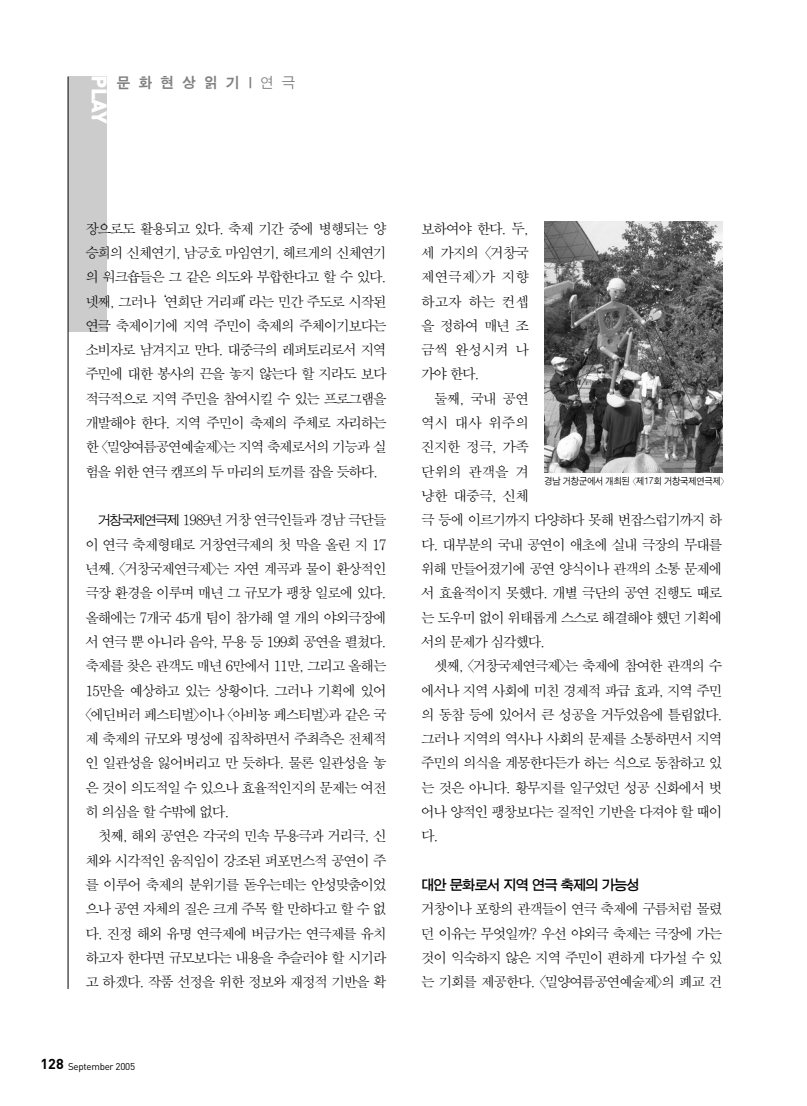
<style>
.page{position:relative;width:807px;height:1106px;background:#fff}
.page>*{position:absolute;margin:0;border:0;box-sizing:border-box;transform-origin:0 0}
.t1{font:900 21px "DIN";color:#fff}
.t2{font:15px "Sand Kg";letter-spacing:.555em;color:#808080}
.t3{font:14.25px/24.3px "SM Amu S";letter-spacing:-.13em;color:#000;text-align:justify}
.t4{font:14.25px "SM Amu S";letter-spacing:.01em;color:#000}
.t5{font:13.8px "SM Ago T";letter-spacing:-.11em;color:#000}
.t6{font:9.75px "Sand Jg";letter-spacing:-.025em;color:#000;scale:.95 1}
.t7{font:9.75px "DIN";letter-spacing:-.025em;color:#000}
.s1{font-family:"Sand Jg"}
.s2{font-family:"SM Ago J";font-size:13.5px}
.s3{font-weight:700;font-size:14.25px}
</style>
<div class="page">
<div style="left:68px;top:77px;width:38px;height:255px;background:#ccc"></div>
<hr style="left:68px;top:76px;width:1px;height:912px;background:#000">
<img style="left:544px;top:221px;width:179px;height:251px">
<h1 class="t1" style="left:107px;top:75px;width:51px;rotate:90deg">PLAY</h1>
<p class="t2" style="left:117px;top:76px;width:180px">문화현상읽기|<span class="s1">연극</span></p>
<p class="t3" style="left:85px;top:217px;width:303px">장으로도 활용되고 있다. 축제 기간 중에 병행되는 양 승희의 신체연기, 남긍호 마임연기, 헤르게의 신체연기 의 워크숍들은 그 같은 의도와 부합한다고 할 수 있다. 넷째, 그러나‘연희단 거리패’라는 민간 주도로 시작된 연극 축제이기에 지역 주민이 축제의 주체이기보다는 소비자로 남겨지고 만다. 대중극의 레퍼토리로서 지역 주민에 대한 봉사의 끈을 놓지 않는다 할 지라도 보다 적극적으로 지역 주민을 참여시킬 수 있는 프로그램을 개발해야 한다. 지역 주민이 축제의 주체로 자리하는 한〈밀양여름공연예술제〉는 지역 축제로서의 기능과 실 험을 위한 연극 캠프의 두 마리의 토끼를 잡을 듯하다.</p>
<p class="t3" style="left:98px;top:509px;width:291px"><span class="s2">거창국제연극제</span> 1989년 거창 연극인들과 경남 극단들</p>
<p class="t3" style="left:85px;top:533px;width:303px">이 연극 축제형태로 거창연극제의 첫 막을 올린 지 17</p>
<p class="t3" style="left:85px;top:557px;width:303px">년째. 〈거창국제연극제〉는 자연 계곡과 물이 환상적인</p>
<p class="t3" style="left:85px;top:581px;width:303px">극장 환경을 이루며 매년 그 규모가 팽창 일로에 있다.</p>
<p class="t3" style="left:85px;top:606px;width:303px">올해에는 7개국 45개 팀이 참가해 열 개의 야외극장에</p>
<p class="t3" style="left:85px;top:630px;width:303px">서 연극 뿐 아니라 음악, 무용 등 199회 공연을 펼쳤다.</p>
<p class="t3" style="left:85px;top:654px;width:303px">축제를 찾은 관객도 매년 6만에서 11만, 그리고 올해는</p>
<p class="t3" style="left:85px;top:679px;width:303px">15만을 예상하고 있는 상황이다. 그러나 기획에 있어</p>
<p class="t3" style="left:78px;top:703px;width:311px">〈에딘버러 페스티벌〉이나〈아비뇽 페스티벌〉과 같은 국</p>
<p class="t3" style="left:85px;top:727px;width:303px">제 축제의 규모와 명성에 집착하면서 주최측은 전체적</p>
<p class="t3" style="left:85px;top:752px;width:303px">인 일관성을 잃어버리고 만 듯하다. 물론 일관성을 놓</p>
<p class="t3" style="left:85px;top:776px;width:303px">은 것이 의도적일 수 있으나 효율적인지의 문제는 여전</p>
<p class="t3" style="left:85px;top:800px;width:146px">히 의심을 할 수밖에 없다.</p>
<p class="t3" style="left:98px;top:824px;width:291px">첫째, 해외 공연은 각국의 민속 무용극과 거리극, 신</p>
<p class="t3" style="left:85px;top:849px;width:303px">체와 시각적인 움직임이 강조된 퍼포먼스적 공연이 주</p>
<p class="t3" style="left:85px;top:873px;width:303px">를 이루어 축제의 분위기를 돋우는데는 안성맞춤이었</p>
<p class="t4" style="left:85px;top:902px;width:303px">으나공연자체의질은크게주목할만하다고할수없</p>
<p class="t3" style="left:85px;top:922px;width:303px">다. 진정 해외 유명 연극제에 버금가는 연극제를 유치</p>
<p class="t3" style="left:85px;top:946px;width:303px">하고자 한다면 규모보다는 내용을 추슬러야 할 시기라</p>
<p class="t3" style="left:85px;top:970px;width:303px">고 하겠다. 작품 선정을 위한 정보와 재정적 기반을 확</p>
<p class="t7" style="left:41px;top:1062px;width:96px"><span class="s3">128</span> September 2005</p>
<p class="t3" style="left:421px;top:217px;width:110px">보하여야 한다. 두, 세 가지의〈거창국 제연극제〉가 지향 하고자 하는 컨셉 을 정하여 매년 조 금씩 완성시켜 나 가야 한다.</p>
<p class="t3" style="left:421px;top:387px;width:303px;text-align:left;text-indent:13px">둘째, 국내 공연<br>역시 대사 위주의<br>진지한 정극, 가족<br>단위의 관객을 겨<br>냥한 대중극, 신체<br>극 등에 이르기까지 다양하다 못해 번잡스럽기까지 하 다. 대부분의 국내 공연이 애초에 실내 극장의 무대를 위해 만들어졌기에 공연 양식이나 관객의 소통 문제에 서 효율적이지 못했다. 개별 극단의 공연 진행도 때로 는 도우미 없이 위태롭게 스스로 해결해야 했던 기획에 서의 문제가 심각했다.</p>
<p class="t3" style="left:421px;top:654px;width:303px;text-indent:13px">셋째, 〈거창국제연극제〉는 축제에 참여한 관객의 수 에서나 지역 사회에 미친 경제적 파급 효과, 지역 주민 의 동참 등에 있어서 큰 성공을 거두었음에 틀림없다. 그러나 지역의 역사나 사회의 문제를 소통하면서 지역 주민의 의식을 계몽한다든가 하는 식으로 동참하고 있 는 것은 아니다. 황무지를 일구었던 성공 신화에서 벗 어나 양적인 팽창보다는 질적인 기반을 다져야 할 때이 다.</p>
<p class="t5" style="left:421px;top:878px;width:221px">대안 문화로서 지역 연극 축제의 가능성</p>
<p class="t3" style="left:421px;top:897px;width:303px">거창이나 포항의 관객들이 연극 축제에 구름처럼 몰렸 던 이유는 무엇일까? 우선 야외극 축제는 극장에 가는 것이 익숙하지 않은 지역 주민이 편하게 다가설 수 있 는 기회를 제공한다. 〈밀양여름공연예술제〉의 폐교 건</p>
<p class="t6" style="left:544px;top:477px;width:196px">경남 거창군에서 개최된〈제17회 거창국제연극제〉</p>
</div>
